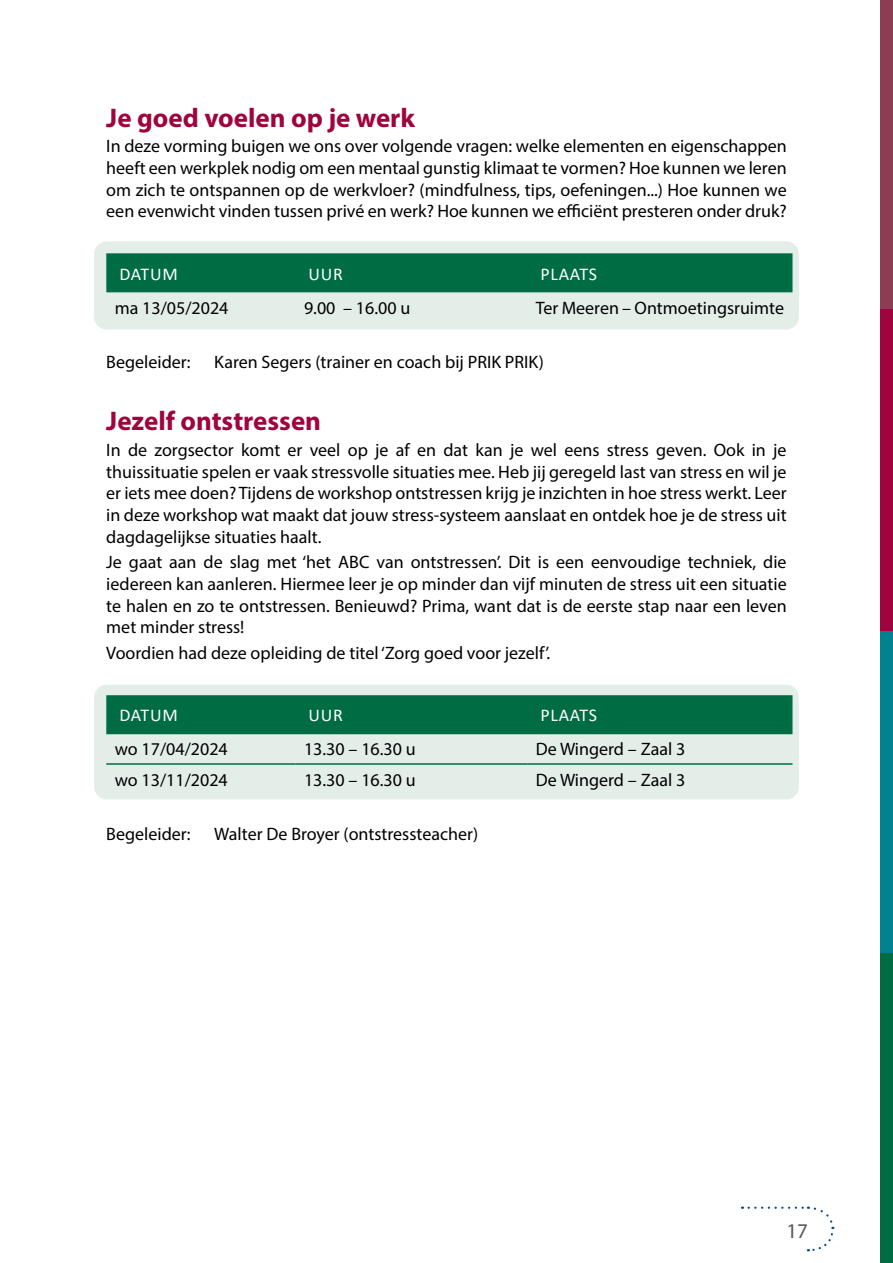
<style>
.page{position:relative;width:893px;height:1263px;background:#fff}
.page>*{position:absolute;margin:0;border:0;box-sizing:border-box;transform-origin:0 0}
.t1{font:700 27px "Myriad Pro";color:#9f043e}
.t2{font:21px "Myriad Pro";color:#575756}
.t3{font:18px/21.6px "Myriad Pro";color:#000;text-align:justify}
.t4{font:18px "Calibri";letter-spacing:.04em;color:#fff}
</style>
<div class="page">
<div style="left:880px;top:0;width:13px;height:310px;background:#8e3c54"></div>
<div style="left:880px;top:309px;width:13px;height:323px;background:#9f043e"></div>
<div style="left:880px;top:632px;width:13px;height:322px;background:#00828f"></div>
<div style="left:880px;top:954px;width:13px;height:309px;background:#006c43"></div>
<svg style="left:749px;top:1206px;width:86px;height:46px"></svg>
<div style="left:94px;top:685px;width:705px;height:114px;background:#e4eee9;border-radius:13px"></div>
<div style="left:94px;top:241px;width:705px;height:89px;background:#e4eee9;border-radius:13px"></div>
<div style="left:106px;top:253px;width:686px;height:39px;background:#006c43"></div>
<div style="left:106px;top:695px;width:686px;height:39px;background:#006c43"></div>
<hr style="left:106px;top:763px;width:190px;height:2px;background:#006c43">
<hr style="left:296px;top:763px;width:231px;height:2px;background:#006c43">
<hr style="left:527px;top:763px;width:265px;height:2px;background:#006c43">
<h1 class="t1" style="left:106px;top:100px;width:310px">Je goed voelen op je werk</h1>
<p class="t3" style="left:106px;top:135px;width:682px">In deze vorming buigen we ons over volgende vragen: welke elementen en eigenschappen heeft een werkplek nodig om een mentaal gunstig klimaat te vormen? Hoe kunnen we leren om zich te ontspannen op de werkvloer? (mindfulness, tips, oefeningen...) Hoe kunnen we een evenwicht vinden tussen privé en werk? Hoe kunnen we efficiënt presteren onder druk?</p>
<p class="t4" style="left:119px;top:261px;width:60px">DATUM</p>
<p class="t4" style="left:309px;top:261px;width:36px">UUR</p>
<p class="t4" style="left:540px;top:261px;width:58px">PLAATS</p>
<p class="t3" style="left:115px;top:296px;width:115px">ma 13/05/2024</p>
<p class="t3" style="left:304px;top:296px;width:108px">9.00 – 16.00 u</p>
<p class="t3" style="left:536px;top:296px;width:250px">Ter Meeren – Ontmoetingsruimte</p>
<p class="t3" style="left:106px;top:351px;width:86px">Begeleider:</p>
<p class="t3" style="left:214px;top:351px;width:331px">Karen Segers (trainer en coach bij PRIK PRIK)</p>
<h1 class="t1" style="left:106px;top:404px;width:216px">Jezelf ontstressen</h1>
<p class="t3" style="left:106px;top:439px;width:682px">In de zorgsector komt er veel op je af en dat kan je wel eens stress geven. Ook in je thuissituatie spelen er vaak stressvolle situaties mee. Heb jij geregeld last van stress en wil je er iets mee doen? Tijdens de workshop ontstressen krijg je inzichten in hoe stress werkt. Leer in deze workshop wat maakt dat jouw stress-systeem aanslaat en ontdek hoe je de stress uit dagdagelijkse situaties haalt.</p>
<p class="t3" style="left:106px;top:551px;width:682px">Je gaat aan de slag met ‘het ABC van ontstressen’. Dit is een eenvoudige techniek, die iedereen kan aanleren. Hiermee leer je op minder dan vijf minuten de stress uit een situatie te halen en zo te ontstressen. Benieuwd? Prima, want dat is de eerste stap naar een leven met minder stress!</p>
<p class="t3" style="left:106px;top:642px;width:445px">Voordien had deze opleiding de titel ‘Zorg goed voor jezelf’.</p>
<p class="t4" style="left:119px;top:703px;width:60px">DATUM</p>
<p class="t4" style="left:309px;top:703px;width:36px">UUR</p>
<p class="t4" style="left:540px;top:703px;width:58px">PLAATS</p>
<p class="t3" style="left:115px;top:738px;width:114px">wo 17/04/2024</p>
<p class="t3" style="left:304px;top:738px;width:113px">13.30 – 16.30 u</p>
<p class="t3" style="left:536px;top:738px;width:151px">De Wingerd – Zaal 3</p>
<p class="t3" style="left:115px;top:769px;width:114px">wo 13/11/2024</p>
<p class="t3" style="left:304px;top:769px;width:113px">13.30 – 16.30 u</p>
<p class="t3" style="left:536px;top:769px;width:151px">De Wingerd – Zaal 3</p>
<p class="t3" style="left:106px;top:823px;width:86px">Begeleider:</p>
<p class="t3" style="left:214px;top:823px;width:265px">Walter De Broyer (ontstressteacher)</p>
<p class="t2" style="left:786px;top:1218px;width:23px">17</p>
</div>
